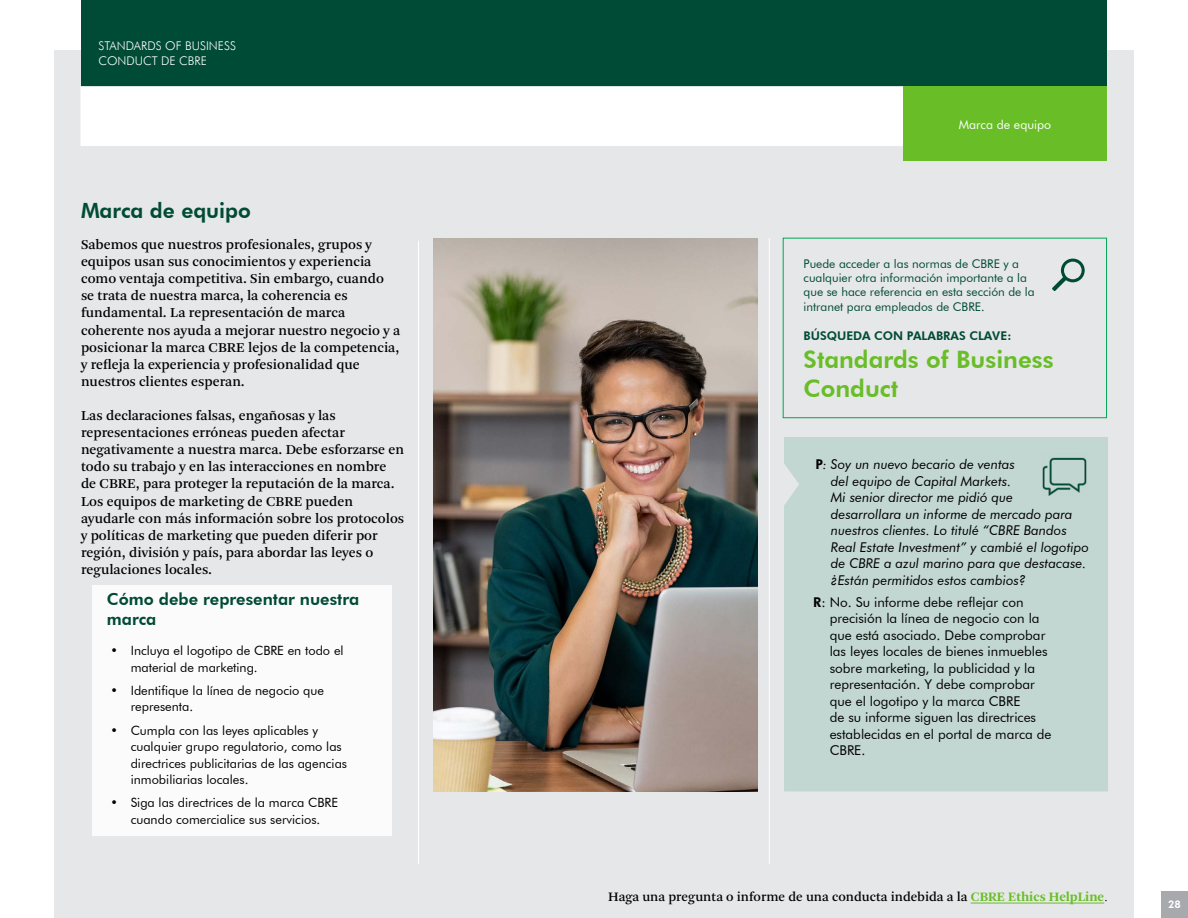
<style>
.page{position:relative;width:1188px;height:918px;background:#fff}
.page>*{position:absolute;margin:0;border:0;box-sizing:border-box;transform-origin:0 0}
.t1{font:800 24px/28.8px "Futura BT";color:#69be28}
.t2{font:800 21px "Futura BT";color:#004b35}
.t3{font:800 16.5px/19.8px "Futura BT";color:#004b35}
.t4{font:14.25px/17.1px "Arnhem Pro";color:#000}
.t5{font:13.5px/16.5px "Futura BT";color:#000}
.t6{font:italic 13.5px/16.5px "Futura BT";color:#000}
.t7{font:13.5px "Arnhem Pro";color:#000}
.t8{font:12.75px/16.5px "Futura BT";color:#000}
.t9{font:12.3px "Futura BT";color:#fff}
.t10{font:12px/14.4px "Futura BT";color:#004b35}
.t11{font:300 12px/15px "Futura BT";color:#fff}
.t12{font:800 12px "Futura BT";color:#004b35}
.t13{font:800 10.5px "Futura BT";color:#fff}
.s1{font-weight:800;font-style:normal}
.s2{font-weight:800}
.s3{font-weight:700;color:#69be28}
.s4{font-family:"Futura BT";font-weight:300}
</style>
<div class="page">
<div style="left:54px;top:50px;width:1080px;height:868px;background:#e6e7e8"></div>
<div style="left:1161px;top:891px;width:27px;height:27px;background:#a7a9ac"></div>
<div style="left:81px;top:0;width:1026px;height:87px;background:#004b35"></div>
<div style="left:81px;top:87px;width:1026px;height:59px;background:#fff"></div>
<hr style="left:971px;top:903px;width:133px;height:1px;background:#69be28">
<hr style="left:769px;top:238px;width:1px;height:626px;background:#fff">
<hr style="left:418px;top:241px;width:1px;height:623px;background:#fff">
<div style="left:93px;top:585px;width:299px;height:251px;background:#fff"></div>
<div style="left:784px;top:437px;width:324px;height:354px;background:#c2d7d1"></div>
<img style="left:1041px;top:453px;width:47px;height:42px">
<div style="left:783px;top:238px;width:324px;height:180px;border:1px solid #00a657"></div>
<svg style="left:1052px;top:259px;width:33px;height:32px"></svg>
<img style="left:433px;top:238px;width:324px;height:553px">
<div style="left:903px;top:87px;width:204px;height:74px;background:#69be28"></div>
<p class="t11" style="left:99px;top:38px;width:139px">STANDARDS OF BUSINESS<br>CONDUCT DE CBRE</p>
<h2 class="t2" style="left:81px;top:198px;width:172px">Marca de equipo</h2>
<p class="t4" style="left:81px;top:236px;width:321px">Sabemos que nuestros profesionales, grupos y equipos usan sus conocimientos y experiencia como ventaja competitiva. Sin embargo, cuando se trata de nuestra marca, la coherencia es fundamental. La representación de marca coherente nos ayuda a mejorar nuestro negocio y a posicionar la marca CBRE lejos de la competencia, y refleja la experiencia y profesionalidad que nuestros clientes esperan.</p>
<p class="t4" style="left:81px;top:407px;width:325px">Las declaraciones falsas, engañosas y las representaciones erróneas pueden afectar negativamente a nuestra marca. Debe esforzarse en todo su trabajo y en las interacciones en nombre de CBRE, para proteger la reputación de la marca.<br>Los equipos de marketing de CBRE pueden ayudarle con más información sobre los protocolos y políticas de marketing que pueden diferir por región, división y país, para abordar las leyes o regulaciones locales.</p>
<p class="t3" style="left:107px;top:589px;width:254px">Cómo debe representar nuestra marca</p>
<p class="t8" style="left:131px;top:642px;width:214px;text-indent:-20px">• Incluya el logotipo de CBRE en todo el material de marketing.</p>
<p class="t8" style="left:131px;top:682px;width:195px;text-indent:-20px">• Identifique la línea de negocio que representa.</p>
<p class="t8" style="left:131px;top:722px;width:218px;text-indent:-20px">• Cumpla con las leyes aplicables y cualquier grupo regulatorio, como las directrices publicitarias de las agencias inmobiliarias locales.</p>
<p class="t8" style="left:110px;top:794px;width:229px;text-align:center">• Siga las directrices de la marca CBRE cuando comercialice sus servicios.</p>
<p class="t9" style="left:959px;top:117px;width:94px">Marca de equipo</p>
<p class="t10" style="left:804px;top:256px;width:233px">Puede acceder a las normas de CBRE y a cualquier otra información importante a la que se hace referencia en esta sección de la intranet para empleados de CBRE.</p>
<p class="t12" style="left:804px;top:328px;width:209px">BÚSQUEDA CON PALABRAS CLAVE:</p>
<h1 class="t1" style="left:804px;top:345px;width:252px">Standards of Business<br>Conduct</h1>
<p class="t6" style="left:831px;top:456px;width:259px;text-indent:-16px"><span class="s1">P</span>: Soy un nuevo becario de ventas<br>del equipo de Capital Markets.<br>Mi senior director me pidió que<br>desarrollara un informe de mercado para nuestros clientes. Lo titulé “CBRE Bandos Real Estate Investment” y cambié el logotipo de CBRE a azul marino para que destacase. ¿Están permitidos estos cambios?</p>
<p class="t5" style="left:830px;top:594px;width:223px;text-indent:-16px"><span class="s2">R</span>: No. Su informe debe reflejar con precisión la línea de negocio con la que está asociado. Debe comprobar las leyes locales de bienes inmuebles sobre marketing, la publicidad y la representación. Y debe comprobar que el logotipo y la marca CBRE<br>de su informe siguen las directrices establecidas en el portal de marca de<br>CBRE.</p>
<p class="t7" style="left:608px;top:888px;width:501px">Haga una pregunta o informe de una conducta indebida a la <span class="s3">CBRE Ethics HelpLine</span><span class="s4">.</span></p>
<p class="t13" style="left:1168px;top:898px;width:14px">28</p>
</div>
